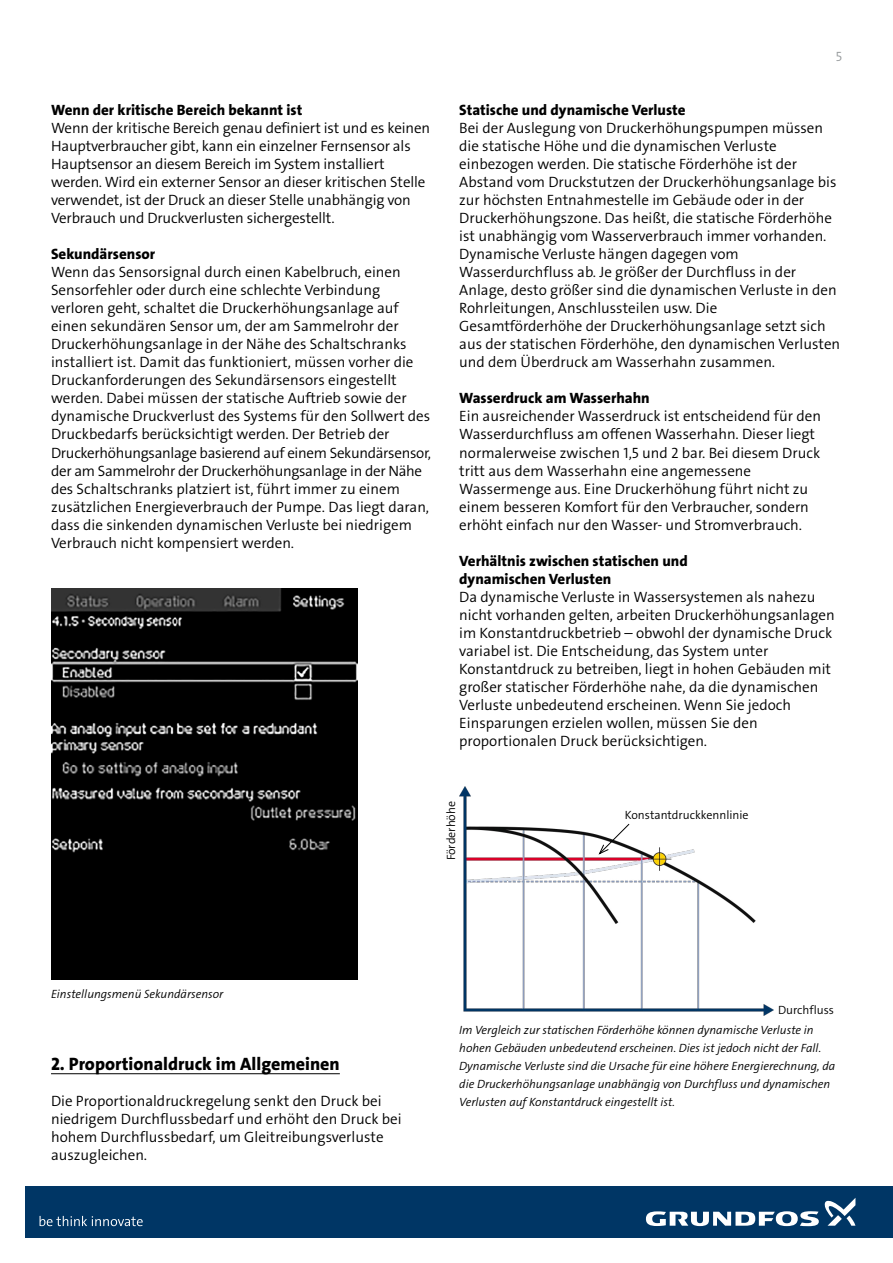
<style>
.page{position:relative;width:893px;height:1263px;background:#fff}
.page>*{position:absolute;margin:0;border:0;box-sizing:border-box;transform-origin:0 0}
.t1{font:18px "Grundfos The Sans V2 OT 8 XB";color:#000}
.t2{font:15px/18px "Grundfos The Sans V2 OT 4 SL";color:#000}
.t3{font:15px/18px "Grundfos The Sans V2 OT 8 XB";color:#000}
.t4{font:13.5px "Grundfos The Sans V2 OT 4 SL";color:#969a9c}
.t5{font:12px/18px "Grundfos The Sans V2 OT 4 SL Italic";color:#000}
.t6{font:12px "Grundfos The Sans V2 OT 4 SL";color:#000}
</style>
<div class="page">
<hr style="left:51px;top:1073px;width:289px;height:1px;background:#000">
<img style="left:51px;top:588px;width:306px;height:391px">
<img style="left:459px;top:786px;width:314px;height:229px">
<svg style="left:598px;top:823px;width:32px;height:32px"></svg>
<div style="left:26px;top:1186px;width:867px;height:51px;background:#003665"></div>
<svg style="left:646px;top:1198px;width:209px;height:28px"></svg>
<svg style="left:40px;top:1216px;width:103px;height:10px"></svg>
<p class="t3" style="left:51px;top:101px;width:253px">Wenn der kritische Bereich bekannt ist</p>
<p class="t2" style="left:51px;top:119px;width:381px">Wenn der kritische Bereich genau definiert ist und es keinen Hauptverbraucher gibt, kann ein einzelner Fernsensor als Hauptsensor an diesem Bereich im System installiert werden. Wird ein externer Sensor an dieser kritischen Stelle verwendet, ist der Druck an dieser Stelle unabhängig von Verbrauch und Druckverlusten sichergestellt.</p>
<p class="t3" style="left:51px;top:245px;width:106px">Sekundärsensor</p>
<p class="t2" style="left:51px;top:263px;width:382px">Wenn das Sensorsignal durch einen Kabelbruch, einen Sensorfehler oder durch eine schlechte Verbindung verloren geht, schaltet die Druckerhöhungsanlage auf einen sekundären Sensor um, der am Sammelrohr der Druckerhöhungsanlage in der Nähe des Schaltschranks installiert ist. Damit das funktioniert, müssen vorher die Druckanforderungen des Sekundärsensors eingestellt werden. Dabei müssen der statische Auftrieb sowie der dynamische Druckverlust des Systems für den Sollwert des Druckbedarfs berücksichtigt werden. Der Betrieb der Druckerhöhungsanlage basierend auf einem Sekundärsensor, der am Sammelrohr der Druckerhöhungsanlage in der Nähe des Schaltschranks platziert ist, führt immer zu einem zusätzlichen Energieverbrauch der Pumpe. Das liegt daran, dass die sinkenden dynamischen Verluste bei niedrigem Verbrauch nicht kompensiert werden.</p>
<p class="t4" style="left:836px;top:48px;width:8px">5</p>
<p class="t3" style="left:459px;top:101px;width:228px">Statische und dynamische Verluste</p>
<p class="t2" style="left:459px;top:119px;width:382px">Bei der Auslegung von Druckerhöhungspumpen müssen die statische Höhe und die dynamischen Verluste einbezogen werden. Die statische Förderhöhe ist der Abstand vom Druckstutzen der Druckerhöhungsanlage bis zur höchsten Entnahmestelle im Gebäude oder in der Druckerhöhungszone. Das heißt, die statische Förderhöhe ist unabhängig vom Wasserverbrauch immer vorhanden.<br>Dynamische Verluste hängen dagegen vom Wasserdurchfluss ab. Je größer der Durchfluss in der Anlage, desto größer sind die dynamischen Verluste in den Rohrleitungen, Anschlussteilen usw. Die Gesamtförderhöhe der Druckerhöhungsanlage setzt sich aus der statischen Förderhöhe, den dynamischen Verlusten und dem Überdruck am Wasserhahn zusammen.</p>
<p class="t3" style="left:459px;top:389px;width:192px">Wasserdruck am Wasserhahn</p>
<p class="t2" style="left:459px;top:407px;width:363px">Ein ausreichender Wasserdruck ist entscheidend für den Wasserdurchfluss am offenen Wasserhahn. Dieser liegt normalerweise zwischen 1,5 und 2 bar. Bei diesem Druck tritt aus dem Wasserhahn eine angemessene Wassermenge aus. Eine Druckerhöhung führt nicht zu einem besseren Komfort für den Verbraucher, sondern erhöht einfach nur den Wasser- und Stromverbrauch.</p>
<p class="t3" style="left:459px;top:551px;width:230px">Verhältnis zwischen statischen und dynamischen Verlusten</p>
<p class="t2" style="left:459px;top:587px;width:377px">Da dynamische Verluste in Wassersystemen als nahezu nicht vorhanden gelten, arbeiten Druckerhöhungsanlagen im Konstantdruckbetrieb – obwohl der dynamische Druck variabel ist. Die Entscheidung, das System unter Konstantdruck zu betreiben, liegt in hohen Gebäuden mit großer statischer Förderhöhe nahe, da die dynamischen Verluste unbedeutend erscheinen. Wenn Sie jedoch Einsparungen erzielen wollen, müssen Sie den proportionalen Druck berücksichtigen.</p>
<p class="t6" style="left:443px;top:860px;width:61px;rotate:-90deg">Förderhöhe</p>
<p class="t6" style="left:625px;top:807px;width:125px">Konstantdruckkennlinie</p>
<p class="t5" style="left:51px;top:984px;width:174px">Einstellungsmenü Sekundärsensor</p>
<p class="t1" style="left:51px;top:1052px;width:290px">2. Proportionaldruck im Allgemeinen</p>
<p class="t2" style="left:51px;top:1091px;width:352px">Die Proportionaldruckregelung senkt den Druck bei niedrigem Durchflussbedarf und erhöht den Druck bei hohem Durchflussbedarf, um Gleitreibungsverluste auszugleichen.</p>
<p class="t6" style="left:778px;top:1002px;width:57px">Durchfluss</p>
<p class="t5" style="left:459px;top:1020px;width:378px">Im Vergleich zur statischen Förderhöhe können dynamische Verluste in hohen Gebäuden unbedeutend erscheinen. Dies ist jedoch nicht der Fall.<br>Dynamische Verluste sind die Ursache für eine höhere Energierechnung, da die Druckerhöhungsanlage unabhängig von Durchfluss und dynamischen Verlusten auf Konstantdruck eingestellt ist.</p>
</div>
